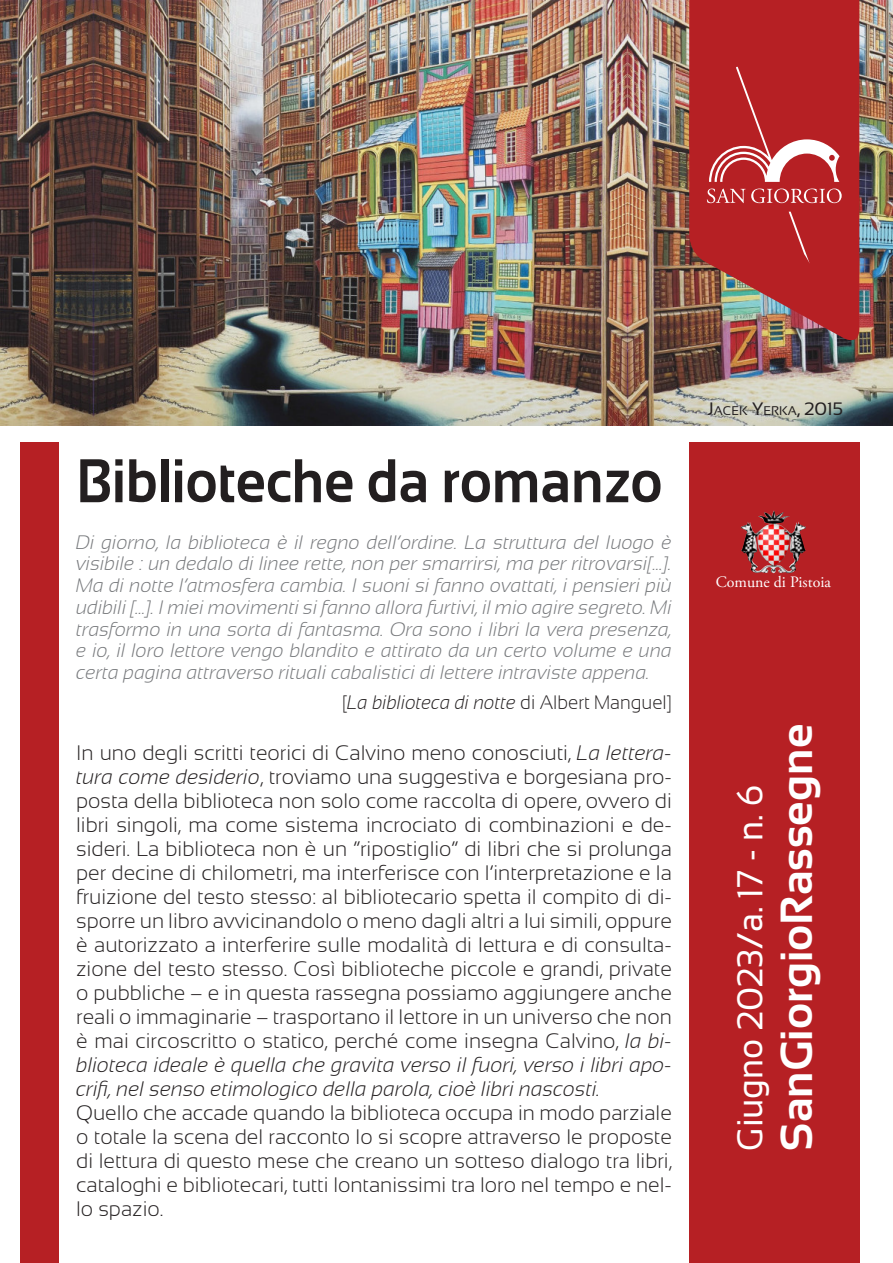
<style>
.page{position:relative;width:893px;height:1263px;background:#fff}
.page>*{position:absolute;margin:0;border:0;box-sizing:border-box;transform-origin:0 0}
.t1{font:700 61.5px "Sansation";color:#231f20;scale:.9 1}
.t2{font:700 45px "Sansation";color:#fff}
.t3{font:36px "Sansation";color:#fff;scale:.95 1}
.t4{font:300 21px/24px "Sansation";color:#231f20;text-align:justify}
.t5{font:italic 300 19.5px/21.8px "Sansation";color:#76787b;text-align:justify}
.t6{font:italic 300 19.5px "Sansation";color:#231f20;scale:.95 1}
.t7{font:15.9px "Adobe Garamond Pro";color:#fff}
.t8{font:12.6px "Sansation";color:#231f20}
.s1{font-style:normal}
.s2{font-style:italic}
.s3{font-size:18px}
</style>
<div class="page">
<img style="left:0;top:0;width:893px;height:425px">
<div style="left:21px;top:443px;width:38px;height:820px;background:#b62024"></div>
<div style="left:689px;top:443px;width:170px;height:820px;background:#b62024"></div>
<img style="left:741px;top:510px;width:65px;height:63px">
<img style="left:689px;top:0;width:170px;height:347px">
<svg style="left:707px;top:67px;width:135px;height:197px;background:#bc3538"></svg>
<h1 class="t1" style="left:76px;top:459px;width:653px">Biblioteche da romanzo</h1>
<p class="t5" style="left:76px;top:532px;width:597px">Di giorno, la biblioteca è il regno dell’ordine. La struttura del luogo è visibile : un dedalo di linee rette, non per smarrirsi, ma per ritrovarsi[…].<br>Ma di notte l’atmosfera cambia. I suoni si fanno ovattati, i pensieri più udibili […]. I miei movimenti si fanno allora furtivi, il mio agire segreto. Mi trasformo in una sorta di fantasma. Ora sono i libri la vera presenza, e io, il loro lettore vengo blandito e attirato da un certo volume e una certa pagina attraverso rituali cabalistici di lettere intraviste appena.</p>
<p class="t6" style="left:342px;top:695px;width:348px"><span class="s1">[</span>La biblioteca di notte <span class="s1">di Albert Manguel]</span></p>
<p class="t4" style="left:76px;top:742px;width:597px">In uno degli scritti teorici di Calvino meno conosciuti, <span class="s2">La lettera&shy;tura come desiderio</span>, troviamo una suggestiva e borgesiana pro&shy;posta della biblioteca non solo come raccolta di opere, ovvero di libri singoli, ma come sistema incrociato di combinazioni e de&shy;sideri. La biblioteca non è un “ripostiglio” di libri che si prolunga per decine di chilometri, ma interferisce con l’interpretazione e la fruizione del testo stesso: al bibliotecario spetta il compito di di&shy;sporre un libro avvicinandolo o meno dagli altri a lui simili, oppure è autorizzato a interferire sulle modalità di lettura e di consulta&shy;zione del testo stesso. Così biblioteche piccole e grandi, private o pubbliche – e in questa rassegna possiamo aggiungere anche reali o immaginarie – trasportano il lettore in un universo che non è mai circoscritto o statico, perché come insegna Calvino, <span class="s2">la bi&shy;blioteca ideale è quella che gravita verso il fuori, verso i libri apo&shy;crifi, nel senso etimologico della parola, cioè libri nascosti.</span></p>
<p class="t4" style="left:76px;top:1102px;width:597px">Quello che accade quando la biblioteca occupa in modo parziale o totale la scena del racconto lo si scopre attraverso le proposte di lettura di questo mese che creano un sotteso dialogo tra libri, cataloghi e bibliotecari, tutti lontanissimi tra loro nel tempo e nel&shy;lo spazio.</p>
<p class="t8" style="left:708px;top:406px;width:137px"><span class="s3">J</span>ACEK <span class="s3">Y</span>ERKA<span class="s3">, 2015</span></p>
<p class="t7" style="left:716px;top:572px;width:117px">Comune di Pistoia</p>
<h3 class="t3" style="left:737px;top:1150px;width:386px;rotate:-90deg">Giugno 2023/a. 17 - n. 6</h3>
<h2 class="t2" style="left:780px;top:1150px;width:428px;rotate:-90deg">SanGiorgioRassegne</h2>
</div>
